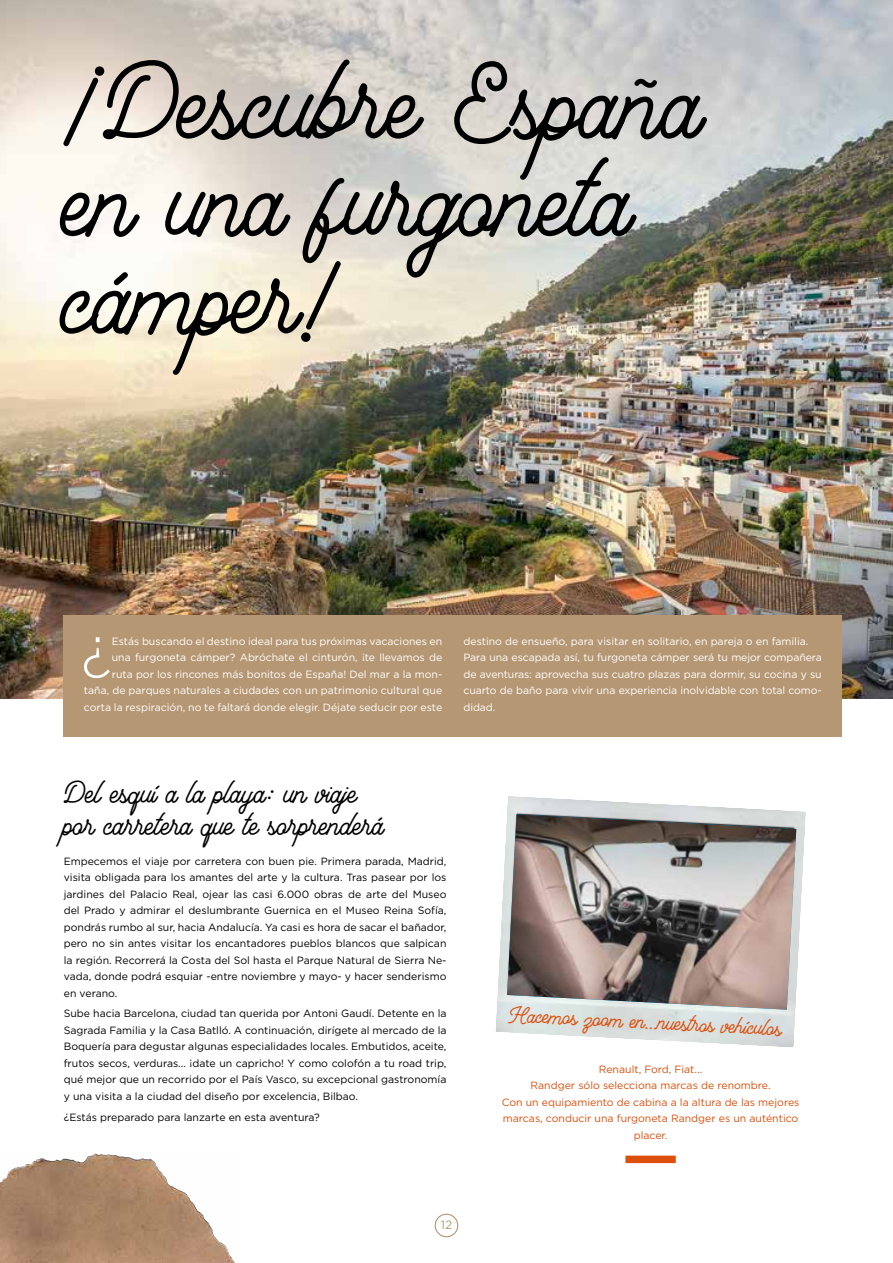
<style>
.page{position:relative;width:893px;height:1263px;background:#fff}
.page>*{position:absolute;margin:0;border:0;box-sizing:border-box;transform-origin:0 0}
.t1{font:94.5px/97.5px "Mountecarlo";letter-spacing:-.01em;color:#000}
.t2{font:300 57.6px "Gotham";color:#fff}
.t3{font:27px/32.4px "Mountecarlo";color:#000}
.t4{font:19.5px "Mountecarlo";color:#dd4f0c}
.t5{font:12px "Gotham";color:#b69873}
.t6{font:10.5px/16.5px "Gotham";color:#000;text-align:justify}
.t7{font:10.5px/16.5px "Gotham";color:#fff;text-align:right}
.t8{font:10.5px/16.5px "Gotham";color:#dd4f0c;text-align:center}
</style>
<div class="page">
<div style="left:435px;top:1213px;width:23px;height:24px;border:1px solid #b69773;border-radius:50%"></div>
<img style="left:0;top:0;width:893px;height:698px">
<div style="left:64px;top:615px;width:778px;height:122px;background:#b69773"></div>
<div style="left:625px;top:1155px;width:51px;height:8px;background:#dd4f0c"></div>
<img style="left:495px;top:796px;width:311px;height:251px">
<img style="left:507px;top:814px;width:289px;height:196px">
<img style="left:0;top:1153px;width:236px;height:110px">
<h1 class="t1" style="left:64px;top:60px;width:643px">¡Descubre España en una furgoneta cámper!</h1>
<p class="t7" style="left:84px;top:632px;width:360px">Estás buscando el destino ideal para tus próximas vacaciones en<br>una furgoneta cámper? Abróchate el cinturón, ¡te llevamos de<br>ruta por los rincones más bonitos de España! Del mar a la mon&shy;taña, de parques naturales a ciudades con un patrimonio cultural que corta la respiración, no te faltará donde elegir. Déjate seducir por este</p>
<p class="t7" style="left:463px;top:632px;width:360px;text-align:left">destino de ensueño, para visitar en solitario, en pareja o en familia.<br>Para una escapada así, tu furgoneta cámper será tu mejor compañera de aventuras: aprovecha sus cuatro plazas para dormir, su cocina y su cuarto de baño para vivir una experiencia inolvidable con total como&shy;didad.</p>
<h2 class="t2" style="left:81px;top:626px;width:32px">¿</h2>
<h3 class="t3" style="left:64px;top:778px;width:322px">Del esquí a la playa: un viaje por carretera que te sorprenderá</h3>
<p class="t6" style="left:64px;top:852px;width:384px">Empecemos el viaje por carretera con buen pie. Primera parada, Madrid, visita obligada para los amantes del arte y la cultura. Tras pasear por los jardines del Palacio Real, ojear las casi 6.000 obras de arte del Museo del Prado y admirar el deslumbrante Guernica en el Museo Reina Sofía, pondrás rumbo al sur, hacia Andalucía. Ya casi es hora de sacar el bañador, pero no sin antes visitar los encantadores pueblos blancos que salpican la región. Recorrerá la Costa del Sol hasta el Parque Natural de Sierra Ne&shy;vada, donde podrá esquiar -entre noviembre y mayo- y hacer senderismo en verano.</p>
<p class="t6" style="left:64px;top:1005px;width:384px">Sube hacia Barcelona, ciudad tan querida por Antoni Gaudí. Detente en la Sagrada Familia y la Casa Batlló. A continuación, dirígete al mercado de la Boquería para degustar algunas especialidades locales. Embutidos, aceite, frutos secos, verduras... ¡date un capricho! Y como colofón a tu road trip, qué mejor que un recorrido por el País Vasco, su excepcional gastronomía y una visita a la ciudad del diseño por excelencia, Bilbao.</p>
<p class="t6" style="left:64px;top:1108px;width:258px">¿Estás preparado para lanzarte en esta aventura?</p>
<p class="t5" style="left:441px;top:1217px;width:13px">12</p>
<h3 class="t4" style="left:509px;top:1000px;width:275px;rotate:3deg">Hacemos zoom en…nuestros vehículos</h3>
<p class="t8" style="left:502px;top:1061px;width:299px">Renault, Ford, Fiat...<br>Randger sólo selecciona marcas de renombre.<br>Con un equipamiento de cabina a la altura de las mejores marcas, conducir una furgoneta Randger es un auténtico placer.</p>
</div>
